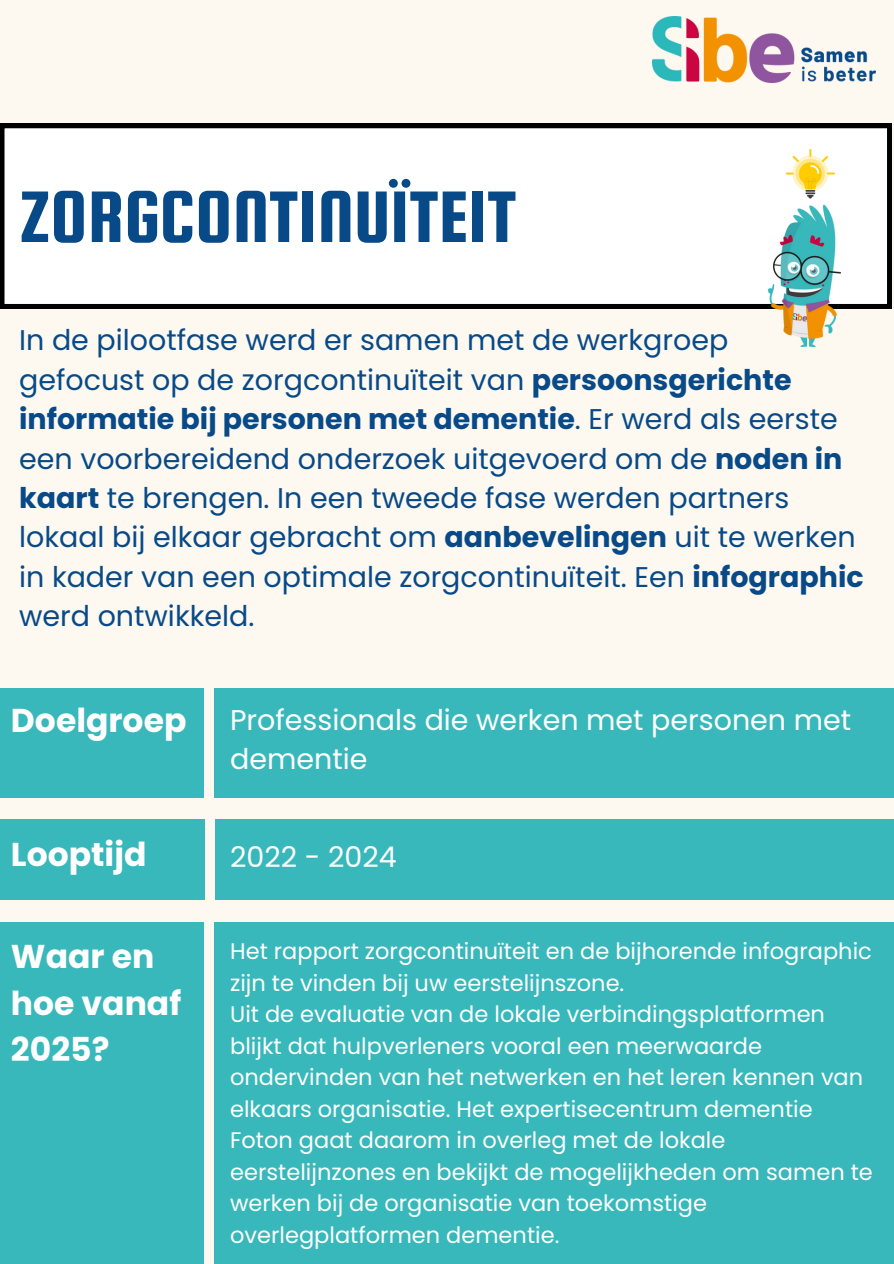
<style>
.page{position:relative;width:894px;height:1264px;background:#fff}
.page>*{position:absolute;margin:0;border:0;box-sizing:border-box;transform-origin:0 0}
.t1{font:78px "Squada One";color:#084a87}
.t2{font:700 33px/46.2px "Poppins";color:#fff}
.t3{font:28.5px/39.3px "Poppins";color:#084a87}
.t4{font:28.5px/39.3px "Poppins";color:#fff}
.t5{font:22.5px/31.5px "Poppins";color:#fff}
.s1{font-weight:700}
</style>
<div class="page">
<div style="left:0;top:0;width:893px;height:1263px;background:#fdf8f0"></div>
<div style="left:0;top:124px;width:891px;height:184px;background:#fff"></div>
<div style="left:214px;top:688px;width:679px;height:109px;background:#39b8bb"></div>
<img style="left:652px;top:16px;width:223px;height:67px">
<div style="left:214px;top:922px;width:679px;height:341px;background:#39b8bb"></div>
<div style="left:0;top:688px;width:203px;height:109px;background:#39b8bb"></div>
<div style="left:0;top:922px;width:203px;height:341px;background:#39b8bb"></div>
<div style="left:215px;top:819px;width:678px;height:80px;background:#39b8bb"></div>
<div style="left:0;top:819px;width:205px;height:80px;background:#39b8bb"></div>
<img style="left:767px;top:149px;width:72px;height:197px">
<p class="t1" style="left:19px;top:175px;width:499px">ZORGCONTINUÏTEIT</p>
<h1 class="t3" style="left:19px;top:321px;width:845px">In de pilootfase werd er samen met de werkgroep<br>gefocust op de zorgcontinuïteit van <span class="s1">persoonsgerichte informatie bij personen met dementie</span>. Er werd als eerste een voorbereidend onderzoek uitgevoerd om de <span class="s1">noden in kaart</span> te brengen. In een tweede fase werden partners lokaal bij elkaar gebracht om <span class="s1">aanbevelingen</span> uit te werken in kader van een optimale zorgcontinuïteit. Een <span class="s1">infographic </span>werd ontwikkeld.</h1>
<p class="t2" style="left:11px;top:697px;width:177px">Doelgroep</p>
<h2 class="t4" style="left:230px;top:700px;width:622px">Professionals die werken met personen met dementie</h2>
<h3 class="t2" style="left:11px;top:831px;width:137px">Looptijd</h3>
<h2 class="t4" style="left:230px;top:836px;width:168px">2022 - 2024</h2>
<h3 class="t2" style="left:11px;top:933px;width:172px">Waar en hoe vanaf<br>2025?</h3>
<h3 class="t5" style="left:230px;top:935px;width:643px">Het rapport zorgcontinuïteit en de bijhorende infographic zijn te vinden bij uw eerstelijnszone.</h3>
<h2 class="t5" style="left:230px;top:998px;width:644px">Uit de evaluatie van de lokale verbindingsplatformen blijkt dat hulpverleners vooral een meerwaarde ondervinden van het netwerken en het leren kennen van elkaars organisatie. Het expertisecentrum dementie Foton gaat daarom in overleg met de lokale eerstelijnzones en bekijkt de mogelijkheden om samen te werken bij de organisatie van toekomstige overlegplatformen dementie.</h2>
</div>
